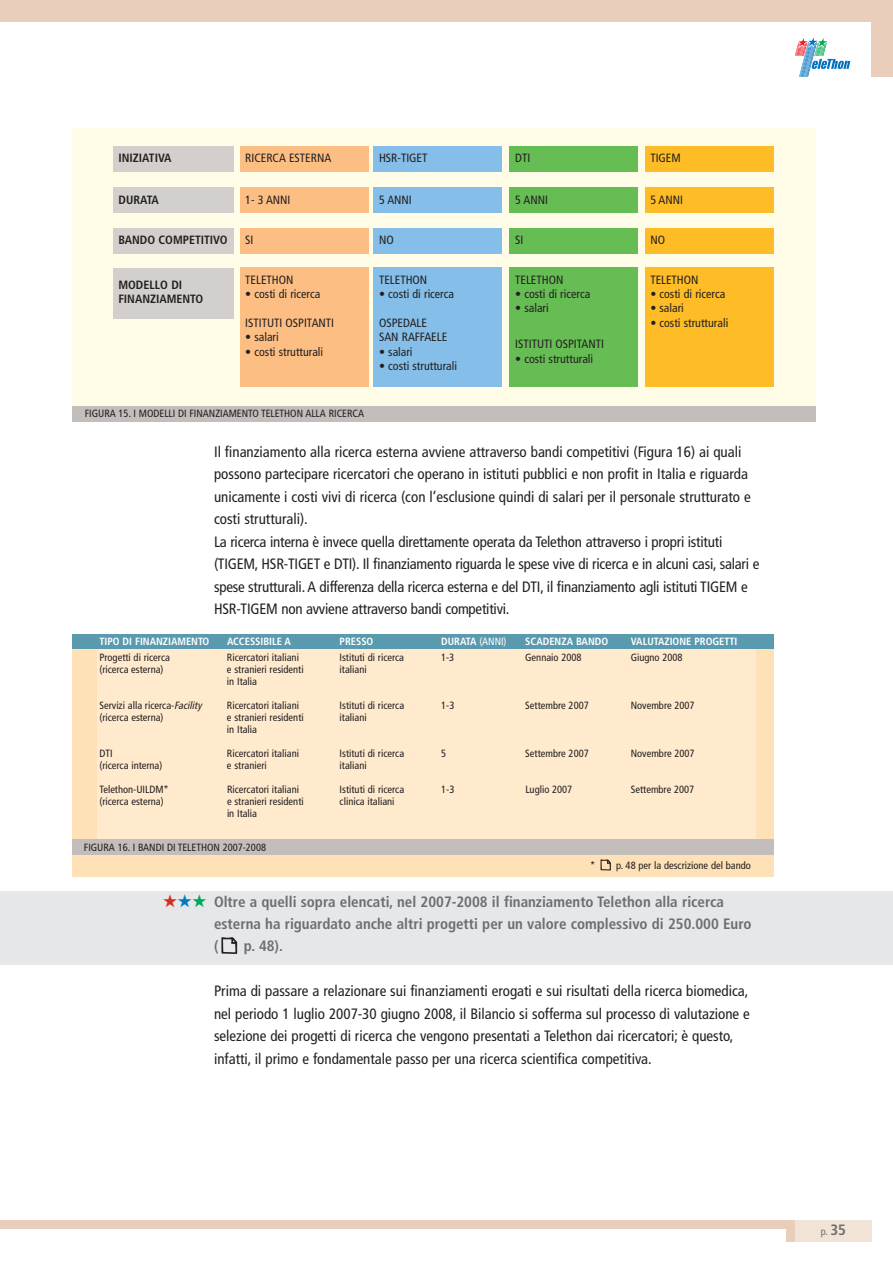
<style>
.page{position:relative;width:893px;height:1263px;background:#fff}
.page>*{position:absolute;margin:0;border:0;box-sizing:border-box;transform-origin:0 0}
.t1{font:18px "Zapf Dingbats ITC";color:#d52d21}
.t2{font:condensed 15px/22.5px "Frutiger";color:#231f20}
.t3{font:700 condensed 15px/22.5px "Frutiger";color:#6d6e70}
.t4{font:condensed 12px/14.4px "Frutiger";color:#231f20}
.t5{font:700 condensed 12px/14.4px "Frutiger";color:#231f20}
.t6{font:condensed 10.5px "Frutiger";color:#231f20}
.t7{font:700 condensed 10.5px "Frutiger";color:#fff}
.t8{font:condensed 10.5px "Frutiger";color:#6d6e70}
.s1{font-weight:400}
.s2{font-style:italic}
.s3{color:#007bc3}
.s4{color:#00a65e}
.s5{font-weight:700;font-size:15px}
</style>
<div class="page">
<div style="left:0;top:891px;width:892px;height:73px;background:#e6e7e8"></div>
<svg style="left:221px;top:937px;width:16px;height:17px"></svg>
<div style="left:795px;top:1220px;width:76px;height:21px;background:#f2e3d7"></div>
<div style="left:0;top:0;width:880px;height:21px;background:#e8cebb"></div>
<div style="left:0;top:1220px;width:791px;height:9px;background:#e8cebb"></div>
<div style="left:871px;top:0;width:21px;height:77px;background:#e8cebb"></div>
<div style="left:786px;top:1220px;width:9px;height:21px;background:#e8cebb"></div>
<svg style="left:795px;top:38px;width:55px;height:39px"></svg>
<div style="left:72px;top:128px;width:744px;height:294px;background:#fffde8"></div>
<div style="left:72px;top:406px;width:744px;height:16px;background:#c3bdbb"></div>
<div style="left:113px;top:146px;width:120px;height:26px;background:#d3cfcd"></div>
<div style="left:113px;top:188px;width:120px;height:25px;background:#d3cfcd"></div>
<div style="left:113px;top:228px;width:120px;height:25px;background:#d3cfcd"></div>
<div style="left:113px;top:268px;width:120px;height:50px;background:#d3cfcd"></div>
<div style="left:509px;top:146px;width:129px;height:26px;background:#66bd53"></div>
<div style="left:509px;top:188px;width:129px;height:25px;background:#66bd53"></div>
<div style="left:509px;top:228px;width:129px;height:25px;background:#66bd53"></div>
<div style="left:509px;top:268px;width:129px;height:119px;background:#66bd53"></div>
<div style="left:373px;top:146px;width:129px;height:26px;background:#85bee8"></div>
<div style="left:373px;top:188px;width:129px;height:25px;background:#85bee8"></div>
<div style="left:373px;top:228px;width:129px;height:25px;background:#85bee8"></div>
<div style="left:373px;top:268px;width:129px;height:119px;background:#85bee8"></div>
<div style="left:240px;top:146px;width:128px;height:26px;background:#fcbe83"></div>
<div style="left:240px;top:188px;width:128px;height:25px;background:#fcbe83"></div>
<div style="left:240px;top:228px;width:128px;height:25px;background:#fcbe83"></div>
<div style="left:240px;top:268px;width:128px;height:119px;background:#fcbe83"></div>
<div style="left:645px;top:268px;width:128px;height:119px;background:#febd26"></div>
<div style="left:645px;top:228px;width:128px;height:25px;background:#febd26"></div>
<div style="left:645px;top:188px;width:128px;height:25px;background:#febd26"></div>
<div style="left:645px;top:146px;width:128px;height:26px;background:#febd26"></div>
<div style="left:72px;top:634px;width:702px;height:242px;background:#ffe1b7"></div>
<div style="left:97px;top:635px;width:659px;height:214px;background:#ffeacd"></div>
<div style="left:72px;top:839px;width:702px;height:16px;background:#c3bdbb"></div>
<div style="left:72px;top:634px;width:702px;height:15px;background:#5a9aaf"></div>
<svg style="left:600px;top:859px;width:11px;height:11px"></svg>
<p class="t5" style="left:119px;top:152px;width:55px">INIZIATIVA</p>
<p class="t5" style="left:119px;top:193px;width:42px">DURATA</p>
<p class="t5" style="left:118px;top:233px;width:111px">BANDO COMPETITIVO</p>
<p class="t5" style="left:118px;top:279px;width:86px">MODELLO DI<br>FINANZIAMENTO</p>
<p class="t4" style="left:245px;top:152px;width:87px">RICERCA ESTERNA</p>
<p class="t4" style="left:245px;top:193px;width:47px">1- 3 ANNI</p>
<p class="t4" style="left:245px;top:233px;width:10px">SI</p>
<p class="t4" style="left:245px;top:273px;width:50px">TELETHON</p>
<p class="t4" style="left:245px;top:288px;width:76px">• costi di ricerca</p>
<p class="t4" style="left:245px;top:316px;width:90px">ISTITUTI OSPITANTI</p>
<p class="t4" style="left:245px;top:331px;width:35px">• salari</p>
<p class="t4" style="left:245px;top:345px;width:79px">• costi strutturali</p>
<p class="t4" style="left:379px;top:152px;width:50px">HSR-TIGET</p>
<p class="t4" style="left:379px;top:193px;width:34px">5 ANNI</p>
<p class="t4" style="left:379px;top:233px;width:16px">NO</p>
<p class="t4" style="left:379px;top:273px;width:50px">TELETHON</p>
<p class="t4" style="left:379px;top:288px;width:76px">• costi di ricerca</p>
<p class="t4" style="left:379px;top:316px;width:70px">OSPEDALE<br>SAN RAFFAELE</p>
<p class="t4" style="left:379px;top:345px;width:35px">• salari</p>
<p class="t4" style="left:379px;top:359px;width:79px">• costi strutturali</p>
<p class="t6" style="left:85px;top:409px;width:281px">FIGURA 15. I MODELLI DI FINANZIAMENTO TELETHON ALLA RICERCA</p>
<p class="t4" style="left:515px;top:152px;width:17px">DTI</p>
<p class="t4" style="left:515px;top:193px;width:34px">5 ANNI</p>
<p class="t4" style="left:515px;top:233px;width:10px">SI</p>
<p class="t4" style="left:515px;top:273px;width:50px">TELETHON</p>
<p class="t4" style="left:515px;top:288px;width:76px">• costi di ricerca</p>
<p class="t4" style="left:515px;top:302px;width:35px">• salari</p>
<p class="t4" style="left:515px;top:338px;width:90px">ISTITUTI OSPITANTI</p>
<p class="t4" style="left:515px;top:352px;width:80px">• costi strutturali</p>
<p class="t4" style="left:650px;top:152px;width:32px">TIGEM</p>
<p class="t4" style="left:650px;top:193px;width:34px">5 ANNI</p>
<p class="t4" style="left:650px;top:233px;width:16px">NO</p>
<p class="t4" style="left:650px;top:273px;width:50px">TELETHON</p>
<p class="t4" style="left:650px;top:288px;width:76px">• costi di ricerca</p>
<p class="t4" style="left:650px;top:302px;width:35px">• salari</p>
<p class="t4" style="left:650px;top:316px;width:79px">• costi strutturali</p>
<p class="t2" style="left:214px;top:441px;width:547px">Il finanziamento alla ricerca esterna avviene attraverso bandi competitivi (Figura 16) ai quali possono partecipare ricercatori che operano in istituti pubblici e non profit in Italia e riguarda unicamente i costi vivi di ricerca (con l’esclusione quindi di salari per il personale strutturato e costi strutturali).<br>La ricerca interna è invece quella direttamente operata da Telethon attraverso i propri istituti (TIGEM, HSR-TIGET e DTI). Il finanziamento riguarda le spese vive di ricerca e in alcuni casi, salari e spese strutturali. A differenza della ricerca esterna e del DTI, il finanziamento agli istituti TIGEM e HSR-TIGEM non avviene attraverso bandi competitivi.</p>
<p class="t7" style="left:99px;top:637px;width:111px">TIPO DI FINANZIAMENTO</p>
<p class="t7" style="left:227px;top:637px;width:65px">ACCESSIBILE A</p>
<p class="t7" style="left:340px;top:637px;width:35px">PRESSO</p>
<p class="t7" style="left:441px;top:637px;width:67px">DURATA <span class="s1">(ANNI)</span></p>
<p class="t7" style="left:525px;top:637px;width:84px">SCADENZA BANDO</p>
<p class="t7" style="left:631px;top:637px;width:108px">VALUTAZIONE PROGETTI</p>
<p class="t6" style="left:99px;top:653px;width:72px">Progetti di ricerca</p>
<p class="t6" style="left:227px;top:653px;width:74px">Ricercatori italiani</p>
<p class="t6" style="left:339px;top:653px;width:66px">Istituti di ricerca</p>
<p class="t6" style="left:441px;top:653px;width:15px">1-3</p>
<p class="t6" style="left:525px;top:653px;width:58px">Gennaio 2008</p>
<p class="t6" style="left:631px;top:653px;width:53px">Giugno 2008</p>
<p class="t6" style="left:99px;top:665px;width:66px">(ricerca esterna)</p>
<p class="t6" style="left:227px;top:665px;width:78px">e stranieri residenti</p>
<p class="t6" style="left:340px;top:665px;width:29px">italiani</p>
<p class="t6" style="left:227px;top:677px;width:32px">in Italia</p>
<p class="t6" style="left:99px;top:701px;width:104px">Servizi alla ricerca-<span class="s2">Facility</span></p>
<p class="t6" style="left:227px;top:701px;width:74px">Ricercatori italiani</p>
<p class="t6" style="left:340px;top:701px;width:66px">Istituti di ricerca</p>
<p class="t6" style="left:441px;top:701px;width:15px">1-3</p>
<p class="t6" style="left:525px;top:701px;width:65px">Settembre 2007</p>
<p class="t6" style="left:631px;top:701px;width:65px">Novembre 2007</p>
<p class="t6" style="left:99px;top:713px;width:66px">(ricerca esterna)</p>
<p class="t6" style="left:227px;top:713px;width:78px">e stranieri residenti</p>
<p class="t6" style="left:340px;top:713px;width:29px">italiani</p>
<p class="t6" style="left:227px;top:725px;width:32px">in Italia</p>
<p class="t6" style="left:99px;top:749px;width:15px">DTI</p>
<p class="t6" style="left:227px;top:749px;width:74px">Ricercatori italiani</p>
<p class="t6" style="left:340px;top:749px;width:66px">Istituti di ricerca</p>
<p class="t6" style="left:441px;top:749px;width:7px">5</p>
<p class="t6" style="left:525px;top:749px;width:65px">Settembre 2007</p>
<p class="t6" style="left:631px;top:749px;width:65px">Novembre 2007</p>
<p class="t6" style="left:99px;top:761px;width:64px">(ricerca interna)</p>
<p class="t6" style="left:227px;top:761px;width:41px">e stranieri</p>
<p class="t6" style="left:340px;top:761px;width:29px">italiani</p>
<p class="t6" style="left:99px;top:785px;width:71px">Telethon-UILDM*</p>
<p class="t6" style="left:227px;top:785px;width:74px">Ricercatori italiani</p>
<p class="t6" style="left:340px;top:785px;width:66px">Istituti di ricerca</p>
<p class="t6" style="left:441px;top:785px;width:15px">1-3</p>
<p class="t6" style="left:525px;top:785px;width:48px">Luglio 2007</p>
<p class="t6" style="left:631px;top:785px;width:65px">Settembre 2007</p>
<p class="t6" style="left:99px;top:797px;width:66px">(ricerca esterna)</p>
<p class="t6" style="left:227px;top:797px;width:78px">e stranieri residenti</p>
<p class="t6" style="left:340px;top:797px;width:57px">clinica italiani</p>
<p class="t6" style="left:227px;top:809px;width:32px">in Italia</p>
<p class="t6" style="left:84px;top:843px;width:184px">FIGURA 16. I BANDI DI TELETHON 2007-2008</p>
<p class="t6" style="left:590px;top:861px;width:162px">* p. 48 per la descrizione del bando</p>
<p class="t1" style="left:163px;top:894px;width:46px">★<span class="s3">★</span><span class="s4">★</span></p>
<p class="t3" style="left:214px;top:891px;width:539px">Oltre a quelli sopra elencati, nel 2007-2008 il finanziamento Telethon alla ricerca esterna ha riguardato anche altri progetti per un valore complessivo di 250.000 Euro (</p>
<p class="t3" style="left:244px;top:936px;width:41px">p. 48).</p>
<p class="t2" style="left:214px;top:981px;width:537px">Prima di passare a relazionare sui finanziamenti erogati e sui risultati della ricerca biomedica, nel periodo 1 luglio 2007-30 giugno 2008, il Bilancio si sofferma sul processo di valutazione e selezione dei progetti di ricerca che vengono presentati a Telethon dai ricercatori; è questo, infatti, il primo e fondamentale passo per una ricerca scientifica competitiva.</p>
<p class="t8" style="left:821px;top:1227px;width:27px">p. <span class="s5">35</span></p>
</div>
